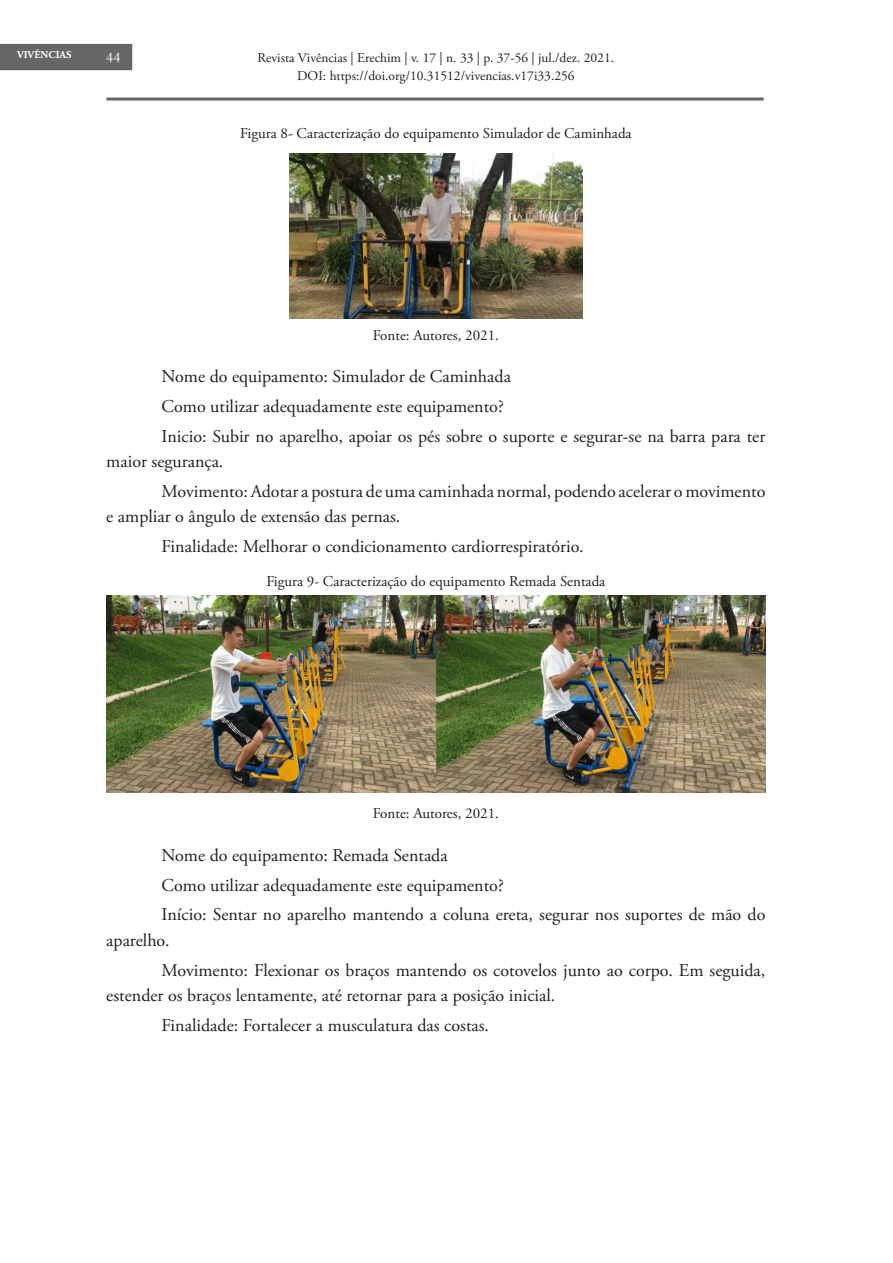
<style>
.page{position:relative;width:893px;height:1263px;background:#fff}
.page>*{position:absolute;margin:0;border:0;box-sizing:border-box;transform-origin:0 0}
.TEXTO_NORMAL{font:18px/25.5px "Adobe Garamond Pro";color:#231f20}
.Tabela{font:15px "Adobe Garamond Pro";color:#231f20}
.t1{font:15px "Garamond";color:#fff}
.t2{font:13.5px/18px "Adobe Garamond Pro";color:#231f20;text-align:center}
.t3{font:700 10.5px "Adobe Garamond Pro";color:#fff}
</style>
<div class="page">
<div style="left:0;top:44px;width:132px;height:26px;background:#666"></div>
<hr style="left:107px;top:98px;width:657px;height:3px;background:#666">
<img style="left:290px;top:154px;width:292px;height:164px">
<img style="left:106px;top:595px;width:659px;height:198px">
<p class="t3" style="left:17px;top:49px;width:56px">VIVÊNCIAS</p>
<p class="t2" style="left:258px;top:49px;width:358px">Revista Vivências | Erechim | v. 17 | n. 33 | p. 37-56 | jul./dez. 2021.<br>DOI: https://doi.org/10.31512/vivencias.v17i33.256</p>
<p class="t1" style="left:106px;top:47px;width:16px">44</p>
<p class="Tabela" style="left:240px;top:125px;width:393px">Figura 8- Caracterização do equipamento Simulador de Caminhada</p>
<p class="Tabela" style="left:373px;top:326px;width:128px">Fonte: Autores, 2021.</p>
<p class="TEXTO_NORMAL" style="left:162px;top:364px;width:351px">Nome do equipamento: Simulador de Caminhada</p>
<p class="TEXTO_NORMAL" style="left:162px;top:394px;width:344px">Como utilizar adequadamente este equipamento?</p>
<p class="TEXTO_NORMAL" style="left:106px;top:424px;width:661px;text-indent:55px">Inicio: Subir no aparelho, apoiar os pés sobre o suporte e segurar-se na barra para ter maior segurança.</p>
<p class="TEXTO_NORMAL" style="left:106px;top:479px;width:661px;text-indent:55px">Movimento: Adotar a postura de uma caminhada normal, podendo acelerar o movimento e ampliar o ângulo de extensão das pernas.</p>
<p class="TEXTO_NORMAL" style="left:162px;top:534px;width:424px">Finalidade: Melhorar o condicionamento cardiorrespiratório.</p>
<p class="Tabela" style="left:266px;top:572px;width:340px">Figura 9- Caracterização do equipamento Remada Sentada</p>
<p class="Tabela" style="left:373px;top:805px;width:128px">Fonte: Autores, 2021.</p>
<p class="TEXTO_NORMAL" style="left:162px;top:843px;width:288px">Nome do equipamento: Remada Sentada</p>
<p class="TEXTO_NORMAL" style="left:162px;top:873px;width:344px">Como utilizar adequadamente este equipamento?</p>
<p class="TEXTO_NORMAL" style="left:106px;top:903px;width:661px;text-indent:55px">Início: Sentar no aparelho mantendo a coluna ereta, segurar nos suportes de mão do aparelho.</p>
<p class="TEXTO_NORMAL" style="left:106px;top:958px;width:660px;text-indent:55px">Movimento: Flexionar os braços mantendo os cotovelos junto ao corpo. Em seguida, estender os braços lentamente, até retornar para a posição inicial.</p>
<p class="TEXTO_NORMAL" style="left:162px;top:1013px;width:329px">Finalidade: Fortalecer a musculatura das costas.</p>
</div>
